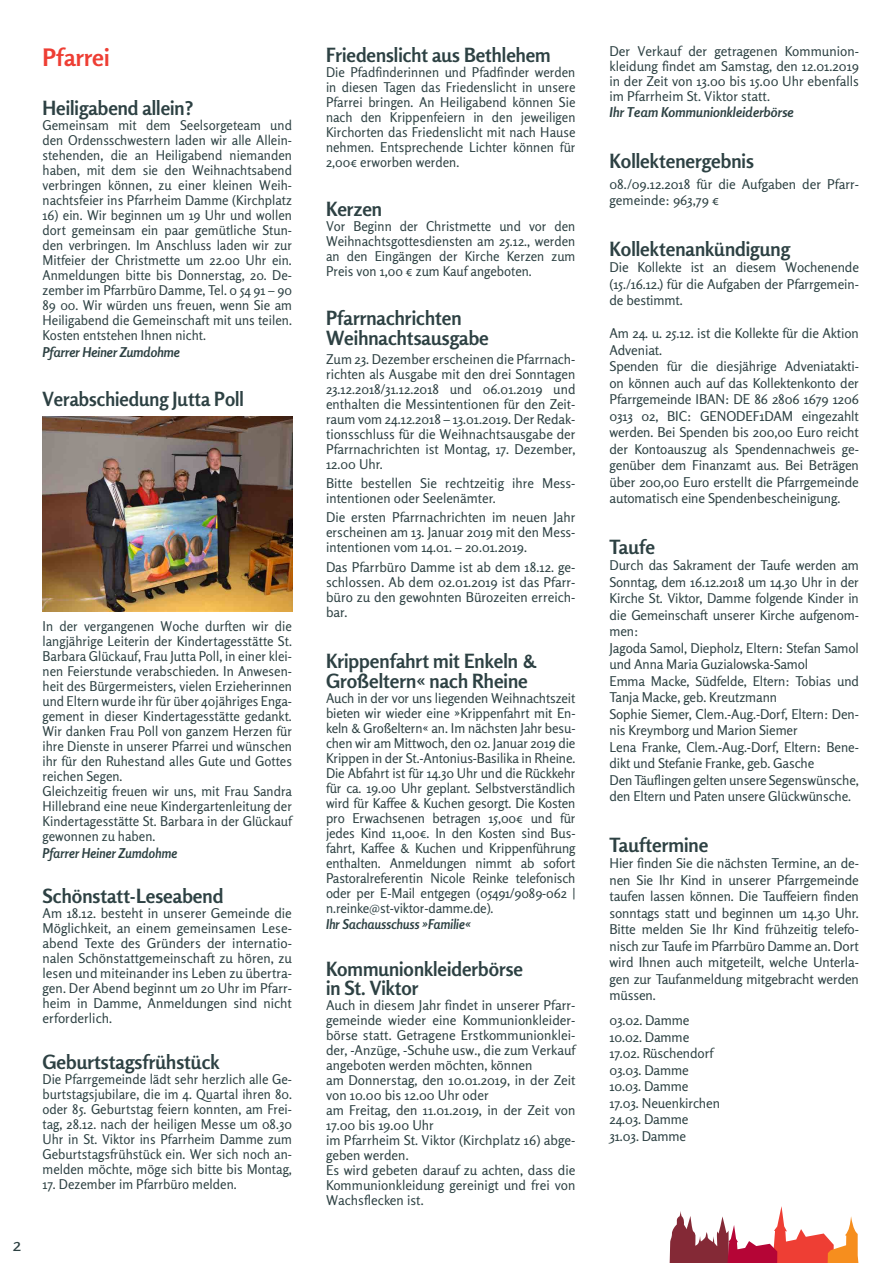
<style>
.page{position:relative;width:893px;height:1263px;background:#fff}
.page>*{position:absolute;margin:0;border:0;box-sizing:border-box;transform-origin:0 0}
.t1{font:700 24px "Rosario";color:#ee3e34}
.t2{font:700 19.5px/19.5px "Rosario";color:#2d4143}
.t3{font:18px "Rosario";color:#2d4143}
.t4{font:13.5px/15px "Rosario";color:#2d4143;text-align:justify}
.t5{font:italic 700 13.5px "Rosario";color:#2d4143}
.t6{font:italic 700 13.5px "Rosario";color:#2d4143;scale:.94 1}
</style>
<div class="page">
<svg style="left:669px;top:1206px;width:190px;height:57px"></svg>
<img style="left:42px;top:417px;width:250px;height:195px">
<h1 class="t1" style="left:43px;top:43px;width:69px">Pfarrei</h1>
<h2 class="t2" style="left:43px;top:98px;width:152px">Heiligabend allein?</h2>
<p class="t4" style="left:43px;top:118px;width:251px">Gemeinsam mit dem Seelsorgeteam und den Ordensschwestern laden wir alle Allein&shy;stehenden, die an Heiligabend niemanden haben, mit dem sie den Weihnachtsabend verbringen können, zu einer kleinen Weih&shy;nachtsfeier ins Pfarrheim Damme (Kirchplatz</p>
<p class="t4" style="left:43px;top:208px;width:251px">16) ein. Wir beginnen um 19 Uhr und wollen dort gemeinsam ein paar gemütliche Stun&shy;den verbringen. Im Anschluss laden wir zur Mitfeier der Christmette um 22.00 Uhr ein.<br>Anmeldungen bitte bis Donnerstag, 20. De&shy;zember im Pfarrbüro Damme, Tel. 0 54 91 – 90<br>89 00. Wir würden uns freuen, wenn Sie am Heiligabend die Gemeinschaft mit uns teilen.<br>Kosten entstehen Ihnen nicht.</p>
<p class="t5" style="left:43px;top:344px;width:139px">Pfarrer Heiner Zumdohme</p>
<h2 class="t2" style="left:43px;top:389px;width:203px">Verabschiedung Jutta Poll</h2>
<h3 class="t3" style="left:13px;top:1233px;width:10px">2</h3>
<p class="t4" style="left:43px;top:619px;width:251px;text-align:left">In der vergangenen Woche durften wir die langjährige Leiterin der Kindertagesstätte St.<br>Barbara Glückauf, Frau Jutta Poll, in einer klei&shy;nen Feierstunde verabschieden. In Anwesen&shy;heit des Bürgermeisters, vielen Erzieherinnen und Eltern wurde ihr für über 40jähriges Enga&shy;gement in dieser Kindertagesstätte gedankt.<br>Wir danken Frau Poll von ganzem Herzen für ihre Dienste in unserer Pfarrei und wünschen ihr für den Ruhestand alles Gute und Gottes reichen Segen.<br>Gleichzeitig freuen wir uns, mit Frau Sandra Hillebrand eine neue Kindergartenleitung der Kindertagesstätte St. Barbara in der Glückauf gewonnen zu haben.</p>
<p class="t6" style="left:43px;top:844px;width:145px">Pfarrer Heiner Zumdohme</p>
<h2 class="t2" style="left:43px;top:886px;width:182px">Schönstatt-Leseabend</h2>
<p class="t4" style="left:43px;top:905px;width:251px">Am 18.12. besteht in unserer Gemeinde die Möglichkeit, an einem gemeinsamen Lese&shy;abend Texte des Gründers der internatio&shy;nalen Schönstattgemeinschaft zu hören, zu lesen und miteinander ins Leben zu übertra&shy;gen. Der Abend beginnt um 20 Uhr im Pfarr&shy;heim in Damme, Anmeldungen sind nicht erforderlich.</p>
<h2 class="t2" style="left:43px;top:1052px;width:179px">Geburtstagsfrühstück</h2>
<p class="t4" style="left:43px;top:1072px;width:251px">Die Pfarrgemeinde lädt sehr herzlich alle Ge&shy;burtstagsjubilare, die im 4. Quartal ihren 80. oder 85. Geburtstag feiern konnten, am Frei&shy;tag, 28.12. nach der heiligen Messe um 08.30<br>Uhr in St. Viktor ins Pfarrheim Damme zum Geburtstagsfrühstück ein. Wer sich noch an&shy;melden möchte, möge sich bitte bis Montag,</p>
<p class="t4" style="left:43px;top:1177px;width:196px">17. Dezember im Pfarrbüro melden.</p>
<h2 class="t2" style="left:326px;top:45px;width:226px">Friedenslicht aus Bethlehem</h2>
<p class="t4" style="left:326px;top:64px;width:251px">Die Pfadfinderinnen und Pfadfinder werden in diesen Tagen das Friedenslicht in unsere Pfarrei bringen. An Heiligabend können Sie nach den Krippenfeiern in den jeweiligen Kirchorten das Friedenslicht mit nach Hause nehmen. Entsprechende Lichter können für 2,00€ erworben werden.</p>
<h2 class="t2" style="left:326px;top:199px;width:58px">Kerzen</h2>
<p class="t4" style="left:326px;top:218px;width:251px">Vor Beginn der Christmette und vor den Weihnachtsgottesdiensten am 25.12., werden an den Eingängen der Kirche Kerzen zum Preis von 1,00 € zum Kauf angeboten.</p>
<h2 class="t2" style="left:326px;top:308px;width:164px">Pfarrnachrichten<br>Weihnachtsausgabe</h2>
<p class="t4" style="left:326px;top:352px;width:251px">Zum 23. Dezember erscheinen die Pfarrnach&shy;richten als Ausgabe mit den drei Sonntagen 23.12.2018/31.12.2018 und 06.01.2019 und enthalten die Messintentionen für den Zeit&shy;raum vom 24.12.2018 – 13.01.2019. Der Redak&shy;tionsschluss für die Weihnachtsausgabe der Pfarrnachrichten ist Montag, 17. Dezember, 12.00 Uhr.</p>
<p class="t4" style="left:326px;top:476px;width:251px">Bitte bestellen Sie rechtzeitig ihre Mess&shy;intentionen oder Seelenämter.</p>
<p class="t4" style="left:326px;top:510px;width:251px">Die ersten Pfarrnachrichten im neuen Jahr erscheinen am 13. Januar 2019 mit den Mess&shy;intentionen vom 14.01. – 20.01.2019.</p>
<p class="t4" style="left:326px;top:559px;width:251px">Das Pfarrbüro Damme ist ab dem 18.12. ge&shy;schlossen. Ab dem 02.01.2019 ist das Pfarr&shy;büro zu den gewohnten Bürozeiten erreich&shy;bar.</p>
<h2 class="t2" style="left:326px;top:651px;width:212px">Krippenfahrt mit Enkeln &amp;<br>Großeltern« nach Rheine</h2>
<p class="t4" style="left:326px;top:691px;width:251px">Auch in der vor uns liegenden Weihnachtszeit bieten wir wieder eine »Krippenfahrt mit En&shy;keln &amp; Großeltern« an. Im nächsten Jahr besu&shy;chen wir am Mittwoch, den 02. Januar 2019 die Krippen in der St.-Antonius-Basilika in Rheine.<br>Die Abfahrt ist für 14.30 Uhr und die Rückkehr für ca. 19.00 Uhr geplant. Selbstverständlich wird für Kaffee &amp; Kuchen gesorgt. Die Kosten pro Erwachsenen betragen 15,00€ und für jedes Kind 11,00€. In den Kosten sind Bus&shy;fahrt, Kaffee &amp; Kuchen und Krippenführung enthalten. Anmeldungen nimmt ab sofort Pastoralreferentin Nicole Reinke telefonisch oder per E-Mail entgegen (05491/9089-062 | n.reinke@st-viktor-damme.de).</p>
<p class="t6" style="left:326px;top:916px;width:156px">Ihr Sachausschuss »Familie«</p>
<h2 class="t2" style="left:326px;top:959px;width:198px">Kommunionkleiderbörse in St. Viktor</h2>
<p class="t4" style="left:326px;top:998px;width:251px;text-align:left">Auch in diesem Jahr findet in unserer Pfarr&shy;gemeinde wieder eine Kommunionkleider&shy;börse statt. Getragene Erstkommunionklei&shy;der, -Anzüge, -Schuhe usw., die zum Verkauf angeboten werden möchten, können<br>am Donnerstag, den 10.01.2019, in der Zeit von 10.00 bis 12.00 Uhr oder<br>am Freitag, den 11.01.2019, in der Zeit von 17.00 bis 19.00 Uhr<br>im Pfarrheim St. Viktor (Kirchplatz 16) abge&shy;geben werden.<br>Es wird gebeten darauf zu achten, dass die Kommunionkleidung gereinigt und frei von Wachsflecken ist.</p>
<p class="t4" style="left:609px;top:43px;width:251px">Der Verkauf der getragenen Kommunion&shy;kleidung findet am Samstag, den 12.01.2019 in der Zeit von 13.00 bis 15.00 Uhr ebenfalls im Pfarrheim St. Viktor statt.</p>
<p class="t5" style="left:609px;top:104px;width:186px">Ihr Team Kommunionkleiderbörse</p>
<h2 class="t2" style="left:609px;top:151px;width:146px">Kollektenergebnis</h2>
<p class="t4" style="left:609px;top:175px;width:251px;line-height:16.5px">08./09.12.2018 für die Aufgaben der Pfarr&shy;gemeinde: 963,79 €</p>
<h2 class="t2" style="left:609px;top:239px;width:182px">Kollektenankündigung</h2>
<p class="t4" style="left:609px;top:259px;width:251px;line-height:16.5px">Die Kollekte ist an diesem Wochenende (15./16.12.) für die Aufgaben der Pfarrgemein&shy;de bestimmt.</p>
<p class="t4" style="left:609px;top:325px;width:251px;line-height:16.5px;text-align:left">Am 24. u. 25.12. ist die Kollekte für die Aktion Adveniat.<br>Spenden für die diesjährige Adveniatakti&shy;on können auch auf das Kollektenkonto der Pfarrgemeinde IBAN: DE 86 2806 1679 1206<br>0313 02, BIC: GENODEF1DAM eingezahlt werden. Bei Spenden bis 200,00 Euro reicht der Kontoauszug als Spendennachweis ge&shy;genüber dem Finanzamt aus. Bei Beträgen über 200,00 Euro erstellt die Pfarrgemeinde automatisch eine Spendenbescheinigung.</p>
<h2 class="t2" style="left:609px;top:537px;width:47px">Taufe</h2>
<p class="t4" style="left:609px;top:557px;width:251px;line-height:16.5px;text-align:left">Durch das Sakrament der Taufe werden am Sonntag, dem 16.12.2018 um 14.30 Uhr in der Kirche St. Viktor, Damme folgende Kinder in die Gemeinschaft unserer Kirche aufgenom&shy;men:<br>Jagoda Samol, Diepholz, Eltern: Stefan Samol und Anna Maria Guzialowska-Samol<br>Emma Macke, Südfelde, Eltern: Tobias und Tanja Macke, geb. Kreutzmann<br>Sophie Siemer, Clem.-Aug.-Dorf, Eltern: Den&shy;nis Kreymborg und Marion Siemer<br>Lena Franke, Clem.-Aug.-Dorf, Eltern: Bene&shy;dikt und Stefanie Franke, geb. Gasche<br>Den Täuflingen gelten unsere Segenswünsche, den Eltern und Paten unsere Glückwünsche.</p>
<h2 class="t2" style="left:609px;top:835px;width:100px">Tauftermine</h2>
<p class="t4" style="left:609px;top:855px;width:251px;line-height:16.5px">Hier finden Sie die nächsten Termine, an de&shy;nen Sie Ihr Kind in unserer Pfarrgemeinde taufen lassen können. Die Tauffeiern finden sonntags statt und beginnen um 14.30 Uhr.<br>Bitte melden Sie Ihr Kind frühzeitig telefo&shy;nisch zur Taufe im Pfarrbüro Damme an. Dort wird Ihnen auch mitgeteilt, welche Unterla&shy;gen zur Taufanmeldung mitgebracht werden müssen.</p>
<p class="t4" style="left:609px;top:1012px;width:112px;line-height:16.5px;text-align:left">03.02. Damme<br>10.02. Damme<br>17.02. Rüschendorf<br>03.03. Damme<br>10.03. Damme<br>17.03. Neuenkirchen<br>24.03. Damme<br>31.03. Damme</p>
</div>
